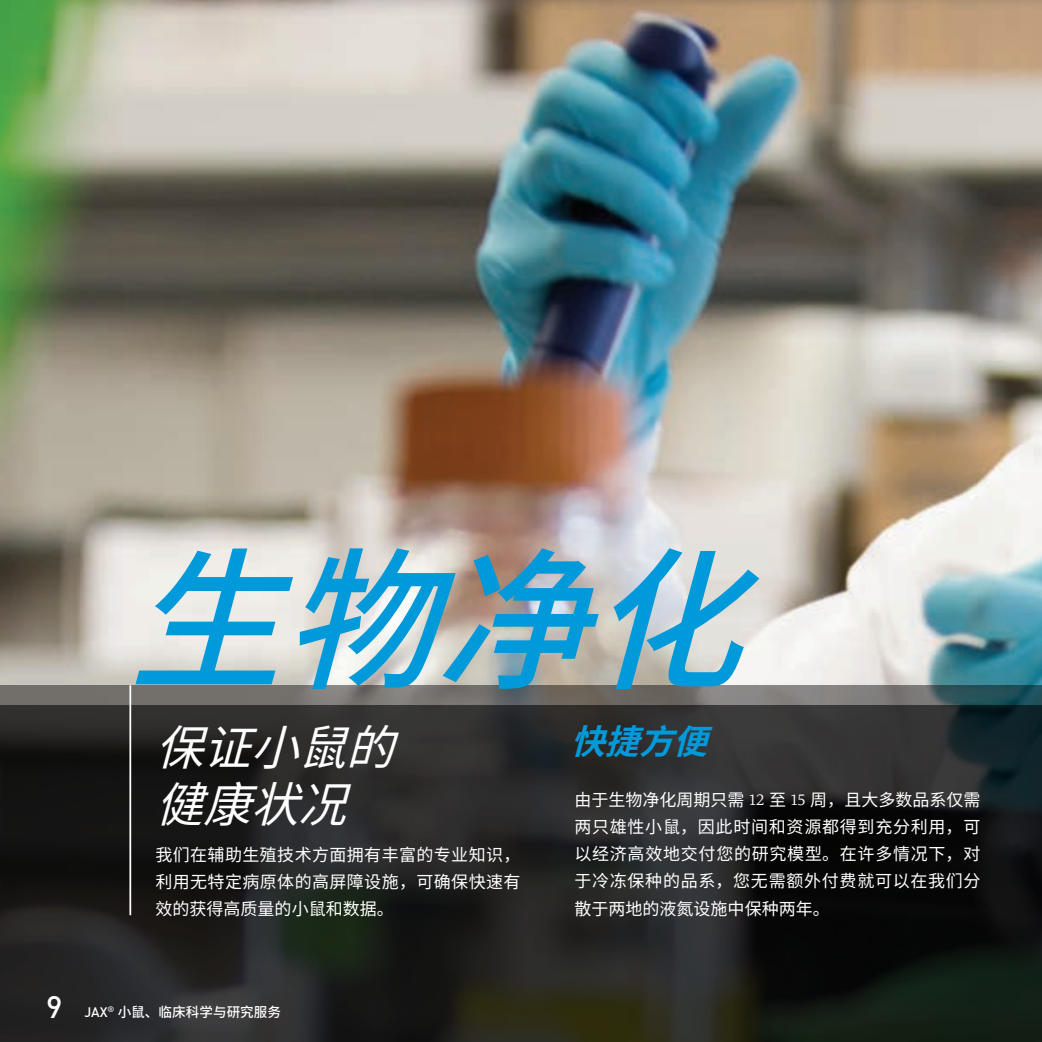
<style>
.page{position:relative;width:1042px;height:1042px;background:#fff}
.page>*{position:absolute;margin:0;border:0;box-sizing:border-box;transform-origin:0 0}
.t1{font:italic 47.6px/57.2px "Source Han Sans CN";color:#fff}
.t2{font:italic 700 34.12px "Source Han Sans CN";color:#009ada}
.t3{font:500 30.62px "DINOT";color:#fff}
.t4{font:16.97px/27.3px "Source Han Sans CN";letter-spacing:.02em;color:#fff;text-align:justify}
.t5{font:500 13.65px "Source Han Sans CN";color:#fff}
.s1{font-family:"DINOT"}
.s2{font-family:"Whitman Roman LF"}
</style>
<div class="page">
<img style="left:0;top:0;width:1042px;height:685px">
<svg style="left:0;top:685px;width:1042px;height:20px;background:#6d6f6d"></svg>
<svg style="left:0;top:705px;width:1042px;height:337px;background:#202120"></svg>
<hr style="left:129px;top:685px;width:2px;height:230px;background:#fff">
<svg style="left:136px;top:548px;width:623px;height:141px;background:#8abccf"></svg>
<h1 class="t1" style="left:155px;top:720px;width:276px">保证小鼠的健康状况</h1>
<p class="t4" style="left:155px;top:841px;width:367px">我们在辅助生殖技术方面拥有丰富的专业知识，利用无特定病原体的高屏障设施，可确保快速有效的获得高质量的小鼠和数据。</p>
<h3 class="t3" style="left:46px;top:987px;width:18px">9</h3>
<p class="t5" style="left:84px;top:1004px;width:198px"><span class="s1">JAX</span><sup>®</sup> 小鼠、临床科学与研究服务</p>
<h2 class="t2" style="left:571px;top:722px;width:164px">快捷方便</h2>
<p class="t4" style="left:574px;top:786px;width:408px">由于生物净化周期只需 <span class="s2">12</span> 至 <span class="s2">15</span> 周，且大多数品系仅需两只雄性小鼠，因此时间和资源都得到充分利用，可以经济高效地交付您的研究模型。在许多情况下，对于冷冻保种的品系，您无需额外付费就可以在我们分散于两地的液氮设施中保种两年。</p>
</div>
